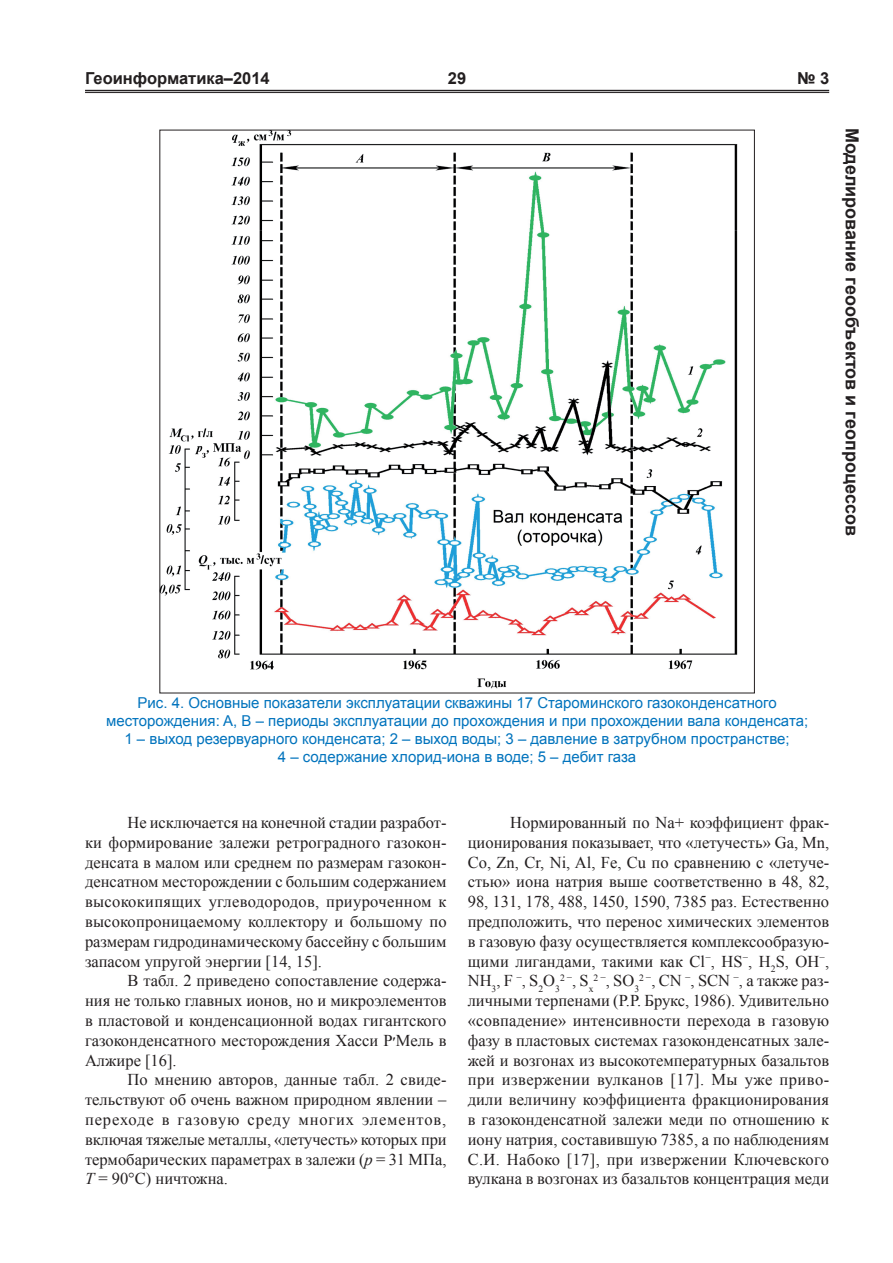
<style>
.page{position:relative;width:893px;height:1263px;background:#fff}
.page>*{position:absolute;margin:0;border:0;box-sizing:border-box;transform-origin:0 0}
.t1{font:700 18px "Arial";color:#231f20}
.t2{font:16.5px/19.8px "Times New Roman";color:#231f20;text-align:justify}
.t3{font:700 16.5px "Arial";color:#231f20}
.t4{font:15px/18px "Arial";color:#0073bd;text-align:center}
.t5{font:9.6px "Times New Roman";color:#231f20}
.s1{font-style:italic}
.s2{font-size:16.5px}
</style>
<div class="page">
<hr style="left:85px;top:90px;width:744px;height:1px;background:#231f20">
<hr style="left:85px;top:92px;width:744px;height:1px;background:#231f20">
<img style="left:161px;top:132px;width:577px;height:557px">
<p class="t3" style="left:85px;top:68px;width:186px">Геоинформатика–2014</p>
<p class="t3" style="left:448px;top:68px;width:20px">29</p>
<p class="t3" style="left:797px;top:68px;width:34px">№ 3</p>
<p class="t1" style="left:864px;top:128px;width:409px;rotate:90deg">Моделирование геообъектов и геопроцессов</p>
<p class="t4" style="left:106px;top:693px;width:704px">Рис. 4. Основные показатели эксплуатации скважины 17 Староминского газоконденсатного месторождения: A, B – периоды эксплуатации до прохождения и при прохождении вала конденсата; 1 – выход резервуарного конденсата; 2 – выход воды; 3 – давление в затрубном пространстве;<br>4 – содержание хлорид-иона в воде; 5 – дебит газа</p>
<p class="t2" style="left:85px;top:812px;width:363px;text-indent:43px">Не исключается на конечной стадии разработ&shy;ки формирование залежи ретроградного газокон&shy;денсата в малом или среднем по размерам газокон&shy;денсатном месторождении с большим содержанием высококипящих углеводородов, приуроченном к высокопроницаемому коллектору и большому по размерам гидродинамическому бассейну с большим запасом упругой энергии [14, 15].</p>
<p class="t2" style="left:85px;top:971px;width:363px;text-indent:43px">В табл. 2 приведено сопоставление содержа&shy;ния не только главных ионов, но и микроэлементов в пластовой и конденсационной водах гигантского газоконденсатного месторождения Хасси Р׳Мель в Алжире [16].</p>
<p class="t2" style="left:85px;top:1070px;width:363px;text-indent:43px">По мнению авторов, данные табл. 2 свиде&shy;тельствуют об очень важном природном явлении – переходе в газовую среду многих элементов, включая тяжелые металлы, «летучесть» которых при термобарических параметрах в залежи (<span class="s1">р</span> = 31 МПа, <span class="s1">Т</span> = 90°С) ничтожна.</p>
<p class="t2" style="left:468px;top:812px;width:363px;text-indent:43px">Нормированный по Na+ коэффициент фрак&shy;ционирования показывает, что «летучесть» Ga, Mn, Co, Zn, Cr, Ni, Al, Fe, Cu по сравнению с «летуче&shy;стью» иона натрия выше соответственно в 48, 82, 98, 131, 178, 488, 1450, 1590, 7385 раз. Естественно предположить, что перенос химических элементов в газовую фазу осуществляется комплексообразую&shy;щими лигандами, такими как Cl<sup>−</sup>, HS<sup>−</sup>, H<sub>2</sub>S, OH<sup>−</sup>, NH<sub>3</sub>, F <sup>−</sup>, S<sub>2</sub>O<sub>3</sub></p>
<p class="t2" style="left:468px;top:971px;width:363px;text-indent:171px"><sup>2</sup> <sup>−</sup>, CN <sup>−</sup>, SCN <sup>−</sup>, а также раз&shy;личными терпенами (Р.Р. Брукс, 1986). Удивительно «совпадение» интенсивности перехода в газовую фазу в пластовых системах газоконденсатных зале&shy;жей и возгонах из высокотемпературных базальтов при извержении вулканов [17]. Мы уже приво&shy;дили величину коэффициента фракционирования в газоконденсатной залежи меди по отношению к иону натрия, составившую 7385, а по наблюдениям С.И. Набоко [17], при извержении Ключевского вулкана в возгонах из базальтов концентрация меди</p>
<p class="t5" style="left:560px;top:971px;width:81px">2 −<span class="s2">, S</span>x2 −<span class="s2">, SO</span>3</p>
</div>
